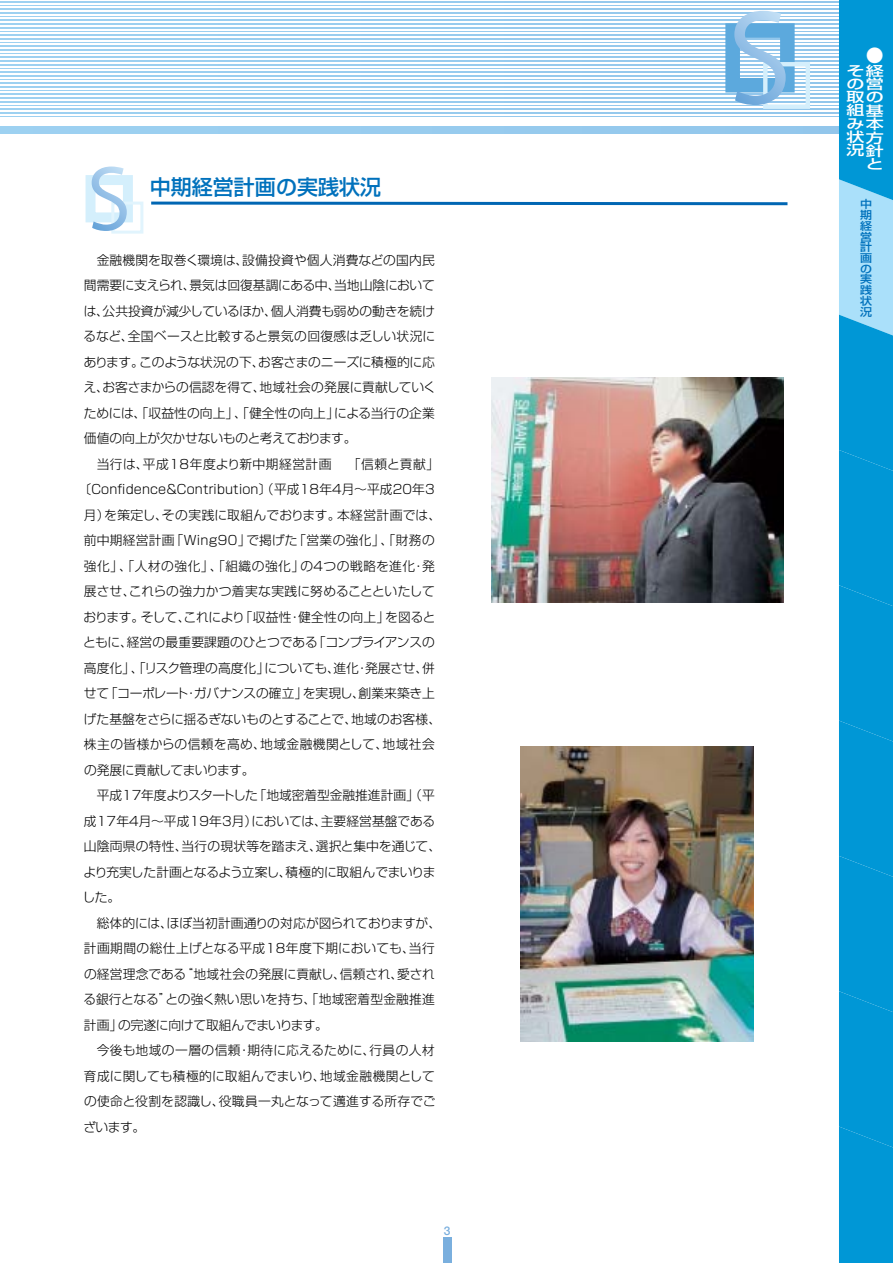
<style>
.page{position:relative;width:893px;height:1263px;background:#fff}
.page>*{position:absolute;margin:0;border:0;box-sizing:border-box;transform-origin:0 0}
.t1{font:500 21px "Shin Go";color:#0071bc}
.t2{font:500 18px "Shin Go";color:#fff}
.t3{font:500 13.5px/13.4px "Shin Go";letter-spacing:.085em;color:#fff;text-align:right;scale:1.33 1}
.t4{font:300 12.75px "Shin Go";letter-spacing:.005em;color:#000}
.t5{font:300 12.75px "Shin Go";letter-spacing:-.015em;color:#000}
.t6{font:300 12.75px "Shin Go";letter-spacing:.03em;color:#000}
.t7{font:300 12.75px "Shin Go";letter-spacing:.035em;color:#000}
.t8{font:300 12.75px "Shin Go";letter-spacing:-.025em;color:#000}
.t9{font:300 12.75px "Shin Go";letter-spacing:-.02em;color:#000}
.t10{font:300 12.75px "Shin Go";letter-spacing:.04em;color:#000}
.t11{font:300 12.75px "Shin Go";letter-spacing:-.045em;color:#000}
.t12{font:700 12px "Futo Go B101";color:#7aafde}
.t13{font:500 10.8px/10.8px "Shin Go";color:#0071bc;text-align:justify;scale:1.11 1}
</style>
<div class="page">
<div style="left:0;top:0;width:892px;height:134px;background:#98ccee"></div>
<div style="left:0;top:119px;width:892px;height:7px;background:#fff"></div>
<hr style="left:0;top:0;width:838px;height:1px;background:#fff">
<hr style="left:0;top:3px;width:838px;height:2px;background:#fff">
<hr style="left:0;top:6px;width:838px;height:2px;background:#fff">
<hr style="left:0;top:10px;width:838px;height:2px;background:#fff">
<hr style="left:0;top:14px;width:838px;height:2px;background:#fff">
<hr style="left:0;top:17px;width:838px;height:2px;background:#fff">
<hr style="left:0;top:21px;width:838px;height:2px;background:#fff">
<hr style="left:0;top:25px;width:838px;height:2px;background:#fff">
<hr style="left:0;top:29px;width:838px;height:2px;background:#fff">
<hr style="left:0;top:32px;width:838px;height:2px;background:#fff">
<hr style="left:0;top:36px;width:838px;height:2px;background:#fff">
<hr style="left:0;top:40px;width:838px;height:2px;background:#fff">
<hr style="left:0;top:43px;width:838px;height:2px;background:#fff">
<hr style="left:0;top:47px;width:838px;height:2px;background:#fff">
<hr style="left:0;top:51px;width:838px;height:2px;background:#fff">
<hr style="left:0;top:54px;width:838px;height:2px;background:#fff">
<hr style="left:0;top:58px;width:838px;height:2px;background:#fff">
<hr style="left:0;top:62px;width:838px;height:2px;background:#fff">
<hr style="left:0;top:66px;width:838px;height:2px;background:#fff">
<hr style="left:0;top:69px;width:838px;height:2px;background:#fff">
<hr style="left:0;top:73px;width:838px;height:2px;background:#fff">
<hr style="left:0;top:77px;width:838px;height:2px;background:#fff">
<hr style="left:0;top:80px;width:838px;height:2px;background:#fff">
<hr style="left:0;top:84px;width:838px;height:2px;background:#fff">
<hr style="left:0;top:88px;width:838px;height:2px;background:#fff">
<hr style="left:0;top:91px;width:838px;height:2px;background:#fff">
<hr style="left:0;top:95px;width:838px;height:2px;background:#fff">
<hr style="left:0;top:99px;width:838px;height:2px;background:#fff">
<hr style="left:0;top:103px;width:838px;height:2px;background:#fff">
<hr style="left:0;top:106px;width:838px;height:2px;background:#fff">
<hr style="left:0;top:110px;width:838px;height:2px;background:#fff">
<hr style="left:0;top:114px;width:838px;height:2px;background:#fff">
<hr style="left:0;top:117px;width:838px;height:2px;background:#fff">
<div style="left:725px;top:23px;width:69px;height:70px;border:15px solid #5ca9dd"></div>
<div style="left:763px;top:62px;width:47px;height:47px;border:4px solid #d4effc"></div>
<svg style="left:734px;top:11px;width:51px;height:94px"></svg>
<svg style="left:839px;top:0;width:53px;height:1263px;background:#129ed9"></svg>
<div style="left:86px;top:175px;width:47px;height:47px;border:10px solid #d4effc"></div>
<div style="left:111px;top:202px;width:32px;height:32px;border:3px solid #e1f4fd"></div>
<svg style="left:92px;top:167px;width:35px;height:64px"></svg>
<svg style="left:151px;top:201px;width:637px;height:5px"></svg>
<img style="left:491px;top:377px;width:292px;height:226px">
<img style="left:520px;top:746px;width:233px;height:296px">
<div style="left:443px;top:1238px;width:8px;height:25px;background:#7aafde"></div>
<h1 class="t1" style="left:150px;top:179px;width:233px">中期経営計画の実践状況</h1>
<p class="t4" style="left:97px;top:255px;width:339px">金融機関を取巻く環境は、設備投資や個人消費などの国内民</p>
<p class="t5" style="left:84px;top:281px;width:352px">間需要に支えられ、景気は回復基調にある中、当地山陰において</p>
<p class="t5" style="left:84px;top:306px;width:352px">は、公共投資が減少しているほか、個人消費も弱めの動きを続け</p>
<p class="t4" style="left:84px;top:332px;width:353px">るなど、全国ベースと比較すると景気の回復感は乏しい状況に</p>
<p class="t5" style="left:84px;top:357px;width:352px">あります。このような状況の下、お客さまのニーズに積極的に応</p>
<p class="t4" style="left:84px;top:383px;width:354px">え、お客さまからの信認を得て、地域社会の発展に貢献していく</p>
<p class="t4" style="left:84px;top:408px;width:352px">ためには、「収益性の向上」、「健全性の向上」による当行の企業</p>
<p class="t9" style="left:84px;top:434px;width:274px">価値の向上が欠かせないものと考えております。</p>
<p class="t10" style="left:97px;top:459px;width:236px">当行は、平成18年度より新中期経営計画</p>
<p class="t4" style="left:348px;top:459px;width:93px">「信頼と貢献」</p>
<p class="t4" style="left:78px;top:485px;width:358px">〔Confidence&amp;Contribution〕（平成18年4月～平成20年3</p>
<p class="t6" style="left:84px;top:510px;width:359px">月）を策定し、その実践に取組んでおります。本経営計画では、</p>
<p class="t4" style="left:84px;top:536px;width:352px">前中期経営計画「Ｗｉｎｇ90」で掲げた「営業の強化」、「財務の</p>
<p class="t7" style="left:84px;top:561px;width:352px">強化」、「人材の強化」、「組織の強化」の4つの戦略を進化・発</p>
<p class="t4" style="left:84px;top:587px;width:352px">展させ、これらの強力かつ着実な実践に努めることといたして</p>
<p class="t4" style="left:84px;top:612px;width:353px">おります。そして、これにより「収益性・健全性の向上」を図ると</p>
<p class="t5" style="left:83px;top:638px;width:353px">ともに、経営の最重要課題のひとつである「コンプライアンスの</p>
<p class="t4" style="left:84px;top:663px;width:352px">高度化」、「リスク管理の高度化」についても、進化・発展させ、併</p>
<p class="t5" style="left:84px;top:689px;width:352px">せて「コーポレート・ガバナンスの確立」を実現し、創業来築き上</p>
<p class="t4" style="left:84px;top:714px;width:359px">げた基盤をさらに揺るぎないものとすることで、地域のお客様、</p>
<p class="t7" style="left:84px;top:740px;width:352px">株主の皆様からの信頼を高め、地域金融機関として、地域社会</p>
<p class="t11" style="left:84px;top:765px;width:172px">の発展に貢献してまいります。</p>
<p class="t4" style="left:97px;top:791px;width:340px">平成17年度よりスタートした「地域密着型金融推進計画」（平</p>
<p class="t4" style="left:84px;top:816px;width:353px">成17年4月～平成19年3月）においては、主要経営基盤である</p>
<p class="t4" style="left:84px;top:842px;width:359px">山陰両県の特性、当行の現状等を踏まえ、選択と集中を通じて、</p>
<p class="t8" style="left:84px;top:867px;width:353px">より充実した計画となるよう立案し、積極的に取組んでまいりま</p>
<p class="t4" style="left:83px;top:893px;width:39px">した。</p>
<p class="t4" style="left:97px;top:918px;width:346px">総体的には、ほぼ当初計画通りの対応が図られておりますが、</p>
<p class="t6" style="left:84px;top:944px;width:352px">計画期間の総仕上げとなる平成18年度下期においても、当行</p>
<p class="t4" style="left:84px;top:969px;width:352px">の経営理念である“地域社会の発展に貢献し、信頼され、愛され</p>
<p class="t4" style="left:84px;top:995px;width:353px">る銀行となる”との強く熱い思いを持ち、「地域密着型金融推進</p>
<p class="t5" style="left:84px;top:1020px;width:246px">計画」の完遂に向けて取組んでまいります。</p>
<p class="t6" style="left:97px;top:1046px;width:340px">今後も地域の一層の信頼・期待に応えるために、行員の人材</p>
<p class="t4" style="left:84px;top:1071px;width:352px">育成に関しても積極的に取組んでまいり、地域金融機関として</p>
<p class="t4" style="left:84px;top:1097px;width:353px">の使命と役割を認識し、役職員一丸となって邁進する所存でご</p>
<p class="t4" style="left:83px;top:1122px;width:63px">ざいます。</p>
<p class="t12" style="left:444px;top:1226px;width:8px">3</p>
<h2 class="t2" style="left:865px;top:48px;width:19px">●</h2>
<p class="t3" style="left:846px;top:66px;width:30px">そ経の営取の組基み本状方況針と</p>
<p class="t13" style="left:860px;top:200px;width:12px">中期経営計画の実践状況</p>
</div>
